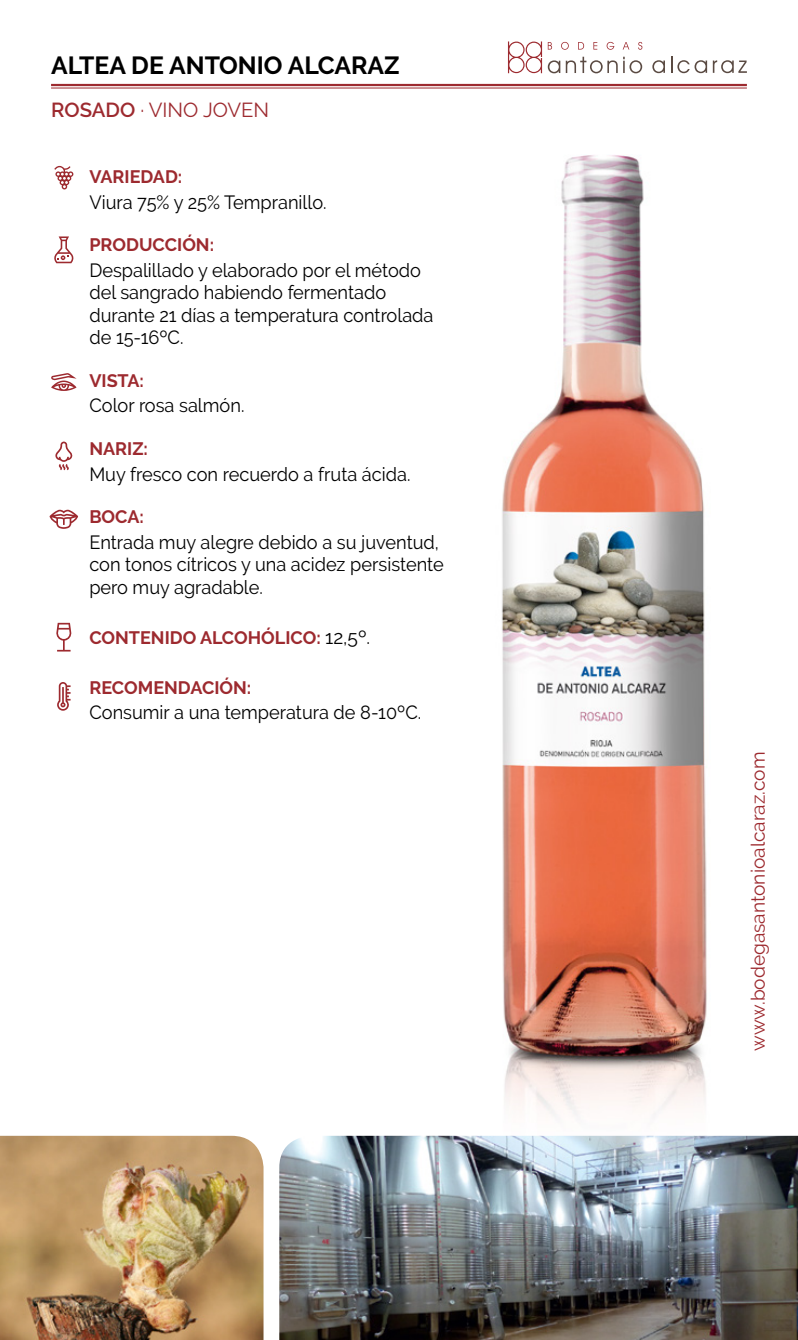
<style>
.page{position:relative;width:798px;height:1340px;background:#fff}
.page>*{position:absolute;margin:0;border:0;box-sizing:border-box;transform-origin:0 0}
.t1{font:700 24.75px "Raleway";color:#000}
.t2{font:20.25px "Raleway";color:#9d2a2f}
.t3{font:19.12px/22.5px "Raleway";color:#000;scale:.95 1}
.t4{font:19.12px "Raleway";color:#9d2a2f}
.t5{font:700 18px "Raleway";color:#9d2a2f}
.s1{font-weight:600}
.s2{font-weight:400;font-size:19.12px;color:#000}
</style>
<div class="page">
<img style="left:501px;top:155px;width:206px;height:961px">
<img style="left:0;top:1135px;width:263px;height:204px">
<img style="left:279px;top:1135px;width:518px;height:204px">
<svg style="left:508px;top:41px;width:134px;height:32px"></svg>
<svg style="left:652px;top:60px;width:12px;height:13px"></svg>
<svg style="left:671px;top:57px;width:35px;height:16px"></svg>
<svg style="left:712px;top:60px;width:34px;height:13px"></svg>
<svg style="left:54px;top:166px;width:19px;height:23px"></svg>
<svg style="left:54px;top:236px;width:20px;height:27px"></svg>
<svg style="left:51px;top:373px;width:26px;height:18px"></svg>
<svg style="left:55px;top:441px;width:17px;height:29px"></svg>
<svg style="left:50px;top:509px;width:28px;height:20px"></svg>
<svg style="left:56px;top:623px;width:16px;height:28px"></svg>
<svg style="left:57px;top:682px;width:14px;height:28px"></svg>
<hr style="left:51px;top:84px;width:695px;height:2px;background:#9d2a2f">
<hr style="left:51px;top:88px;width:695px;height:1px;background:#9d2a2f">
<p class="t1" style="left:51px;top:51px;width:350px">ALTEA DE ANTONIO ALCARAZ</p>
<p class="t2" style="left:51px;top:98px;width:219px"><span class="s1">ROSADO</span> · VINO JOVEN</p>
<p class="t5" style="left:89px;top:166px;width:94px">VARIEDAD:</p>
<p class="t3" style="left:89px;top:190px;width:251px">Viura 75% y 25% Tempranillo.</p>
<p class="t5" style="left:89px;top:234px;width:126px">PRODUCCIÓN:</p>
<p class="t3" style="left:89px;top:259px;width:363px">Despalillado y elaborado por el método del sangrado habiendo fermentado durante 21 días a temperatura controlada de 15-16ºC.</p>
<p class="t5" style="left:89px;top:370px;width:56px">VISTA:</p>
<p class="t3" style="left:89px;top:394px;width:165px">Color rosa salmón.</p>
<p class="t5" style="left:89px;top:438px;width:60px">NARIZ:</p>
<p class="t3" style="left:89px;top:462px;width:339px">Muy fresco con recuerdo a fruta ácida.</p>
<p class="t5" style="left:89px;top:506px;width:56px">BOCA:</p>
<p class="t3" style="left:89px;top:530px;width:374px">Entrada muy alegre debido a su juventud, con tonos cítricos y una acidez persistente pero muy agradable.</p>
<p class="t5" style="left:89px;top:627px;width:282px">CONTENIDO ALCOHÓLICO: <span class="s2">12,5º.</span></p>
<p class="t5" style="left:89px;top:677px;width:163px">RECOMENDACIÓN:</p>
<p class="t3" style="left:89px;top:701px;width:351px">Consumir a una temperatura de 8-10ºC.</p>
<p class="t4" style="left:746px;top:1050px;width:300px;rotate:-90deg">www.bodegasantonioalcaraz.com</p>
</div>
